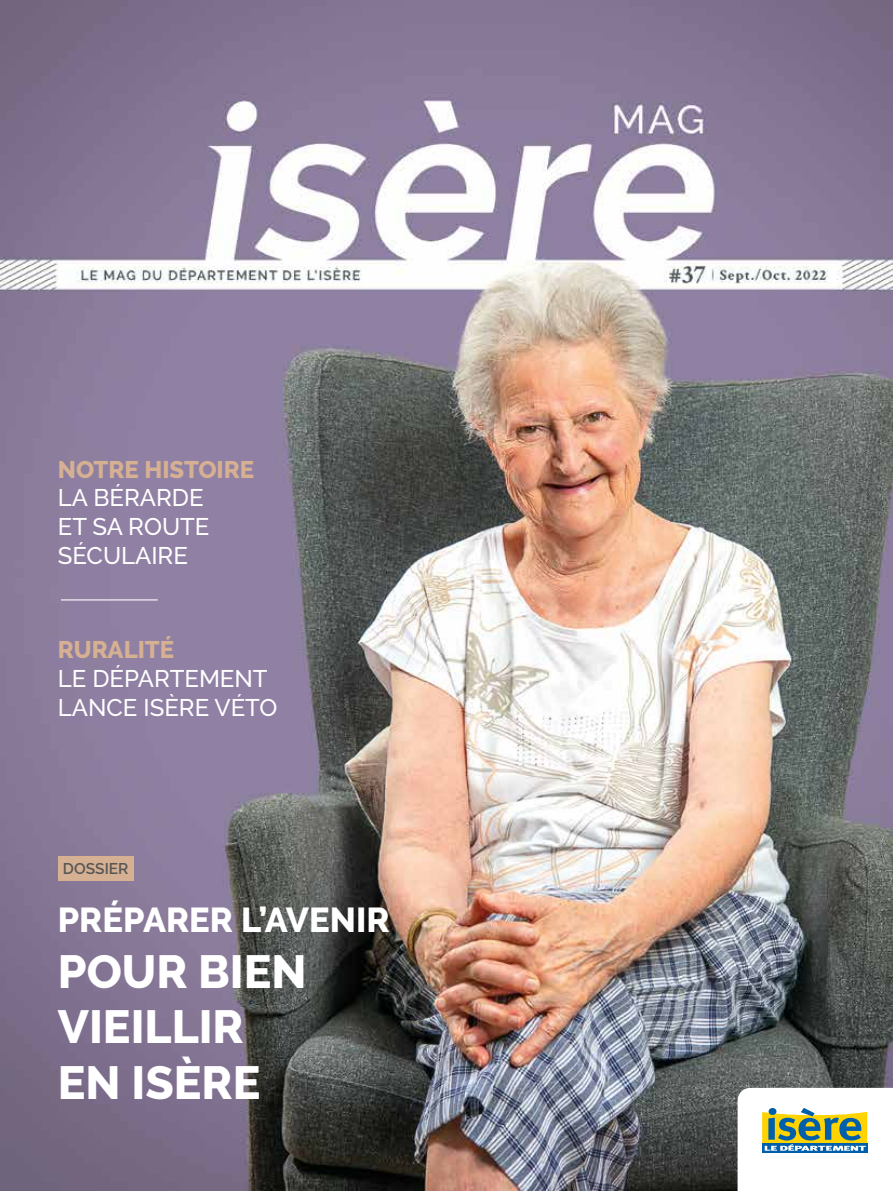
<style>
.page{position:relative;width:893px;height:1191px;background:#fff}
.page>*{position:absolute;margin:0;border:0;box-sizing:border-box;transform-origin:0 0}
.t1{font:800 46.35px/55.7px "Raleway";color:#fff}
.t2{font:800 34.5px "Raleway";color:#fff}
.t3{font:500 24px/28.8px "Raleway";color:#fff}
.t4{font:800 24px "Raleway";color:#d6b092}
.t5{font:600 15.45px "Raleway";color:#575756}
</style>
<div class="page">
<img style="left:0;top:0;width:893px;height:1191px">
<svg style="left:738px;top:1087px;width:155px;height:104px"></svg>
<div style="left:58px;top:856px;width:76px;height:25px;background:#d6b092"></div>
<hr style="left:61px;top:599px;width:97px;height:1px;background:#fff">
<p class="t4" style="left:58px;top:455px;width:198px">NOTRE HISTOIRE</p>
<p class="t3" style="left:58px;top:483px;width:153px">LA BÉRARDE<br>ET SA ROUTE<br>SÉCULAIRE</p>
<p class="t4" style="left:58px;top:636px;width:118px">RURALITÉ</p>
<p class="t3" style="left:58px;top:664px;width:221px">LE DÉPARTEMENT<br>LANCE ISÈRE VÉTO</p>
<p class="t5" style="left:63px;top:859px;width:67px">DOSSIER</p>
<h2 class="t2" style="left:58px;top:900px;width:333px">PRÉPARER L’AVENIR</h2>
<h1 class="t1" style="left:58px;top:943px;width:250px">POUR BIEN<br>VIEILLIR<br>EN ISÈRE</h1>
</div>
